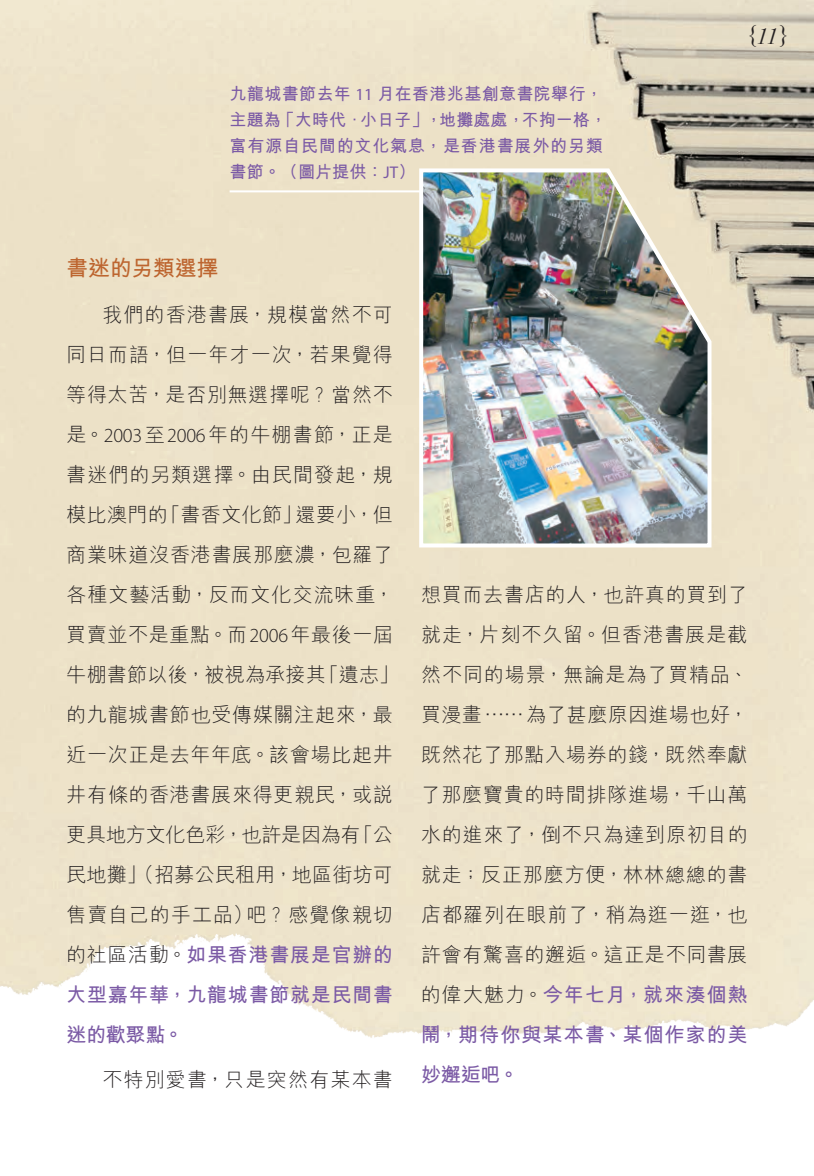
<style>
.page{position:relative;width:814px;height:1176px;background:#fff}
.page>*{position:absolute;margin:0;border:0;box-sizing:border-box;transform-origin:0 0}
._2012_number{font:italic 24px "Baskerville";color:#231f20}
._2012_newsletter_tex{font:700 22px "M Hei HK";letter-spacing:-.015em;color:#bd652f}
._2012_newsletter_tex-2{font:300 20px/40px "M Hei HK";letter-spacing:.035em;color:#231f20}
._2012_newsletter_tex-3{font:300 20px "M Hei HK";letter-spacing:.06em;color:#231f20}
.t1{font:700 17px/26px "M Hei HK";letter-spacing:.02em;color:#7b5aa5}
.s1{font-family:"Myriad Pro";font-weight:400}
.s2{font-family:"Myriad Pro"}
.s3{font-weight:700;color:#7b5aa5}
</style>
<div class="page">
<img style="left:0;top:0;width:813px;height:1038px">
<hr style="left:229px;top:190px;width:192px;height:2px;background:#fff">
<img style="left:417px;top:166px;width:296px;height:383px">
<p class="t1" style="left:229px;top:79px;width:378px">九龍城書節去年 <span class="s1">11</span> 月在香港兆基創意書院舉行，主題為「大時代．小日子」，地攤處處，不拘一格，富有源自民間的文化氣息，是香港書展外的另類書節。（圖片提供：<span class="s1">JT</span>）</p>
<p class="_2012_number" style="left:746px;top:21px;width:43px">{11}</p>
<p class="_2012_newsletter_tex" style="left:66px;top:252px;width:154px">書迷的另類選擇</p>
<p class="_2012_newsletter_tex-2" style="left:66px;top:294px;width:334px;text-indent:36px">我們的香港書展，規模當然不可同日而語，但一年才一次，若果覺得等得太苦，是否別無選擇呢？當然不是。<span class="s2">2003</span>至<span class="s2">2006</span>年的牛棚書節，正是書迷們的另類選擇。由民間發起，規模比澳門的「書香文化節」還要小，但商業味道沒香港書展那麼濃，包羅了各種文藝活動，反而文化交流味重，買賣並不是重點。而<span class="s2">2006</span>年最後一屆牛棚書節以後，被視為承接其「遺志」的九龍城書節也受傳媒關注起來，最近一次正是去年年底。該會場比起井井有條的香港書展來得更親民，或說更具地方文化色彩，也許是因為有「公民地攤」（招募公民租用，地區街坊可售賣自己的手工品）吧？感覺像親切的社區活動。<span class="s3">如果香港書展是官辦的大型嘉年華，九龍城書節就是民間書迷的歡聚點。</span></p>
<p class="_2012_newsletter_tex-3" style="left:102px;top:1066px;width:292px">不特別愛書，只是突然有某本書</p>
<p class="_2012_newsletter_tex-2" style="left:420px;top:574px;width:329px;text-align:justify">想買而去書店的人，也許真的買到了就走，片刻不久留。但香港書展是截然不同的場景，無論是為了買精品、買漫畫……為了甚麼原因進場也好，既然花了那點入場券的錢，既然奉獻了那麼寶貴的時間排隊進場，千山萬水的進來了，倒不只為達到原初目的就走；反正那麼方便，林林總總的書店都羅列在眼前了，稍為逛一逛，也許會有驚喜的邂逅。這正是不同書展的偉大魅力。<span class="s3">今年七月，就來湊個熱鬧，期待你與某本書、某個作家的美妙邂逅吧。</span></p>
</div>
